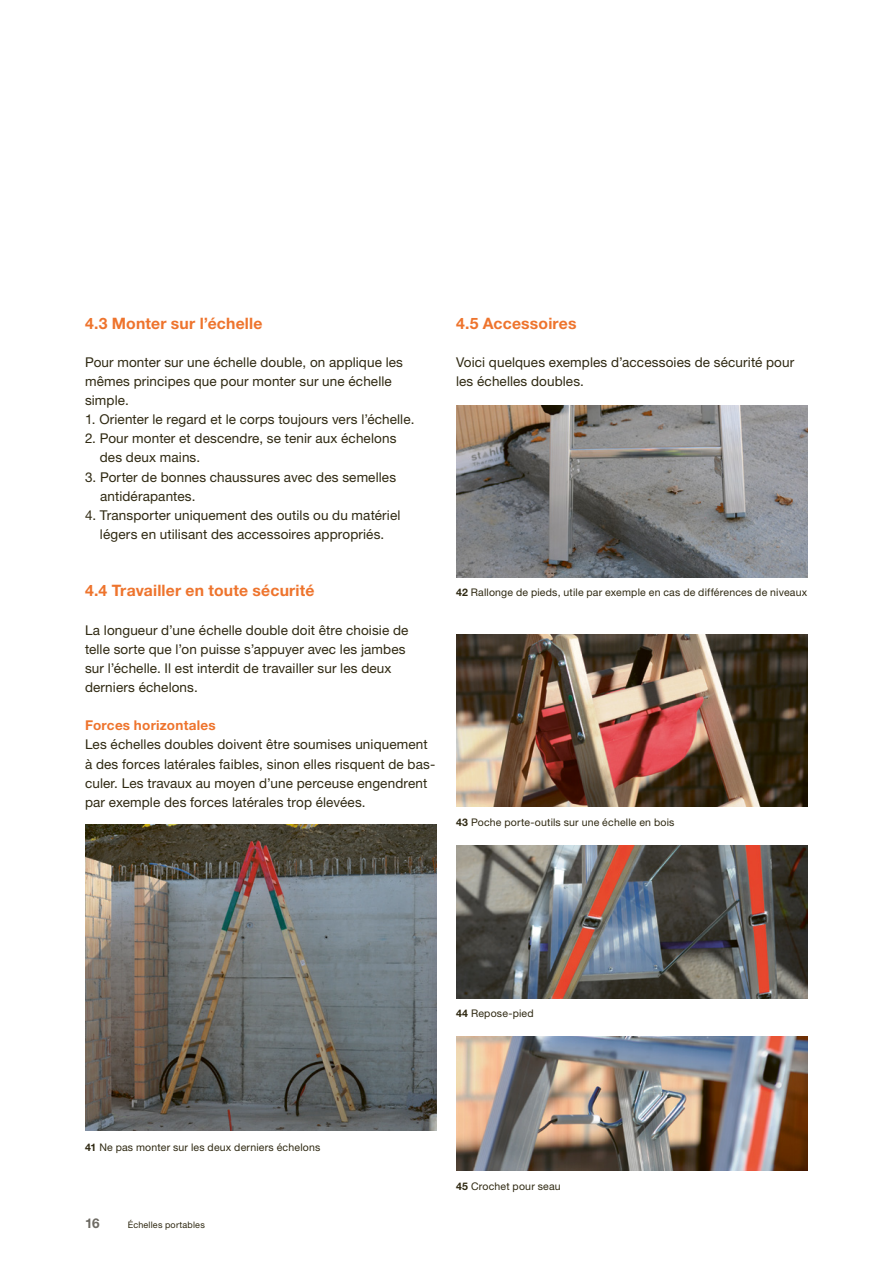
<style>
.page{position:relative;width:893px;height:1263px;background:#fff}
.page>*{position:absolute;margin:0;border:0;box-sizing:border-box;transform-origin:0 0}
.t1{font:700 15.75px "Helvetica Neue LT Std";letter-spacing:.01em;color:#ee742d}
.t2{font:13.5px/19.2px "Helvetica Neue LT Std";letter-spacing:.01em;color:#2f2912}
.t3{font:700 13.5px "Helvetica Neue LT Std";letter-spacing:.02em;color:#ee742d}
.t4{font:700 13.5px "Helvetica Neue LT Std";color:#6d6a63}
.t5{font:10.5px "Helvetica Neue LT Std";letter-spacing:.02em;color:#2f2912}
.t6{font:9px "Helvetica Neue LT Std";letter-spacing:.025em;color:#2f2912}
.s1{font-weight:700}
</style>
<div class="page">
<img style="left:456px;top:405px;width:352px;height:172px">
<img style="left:456px;top:635px;width:352px;height:172px">
<img style="left:456px;top:845px;width:352px;height:153px">
<img style="left:456px;top:1036px;width:352px;height:134px">
<img style="left:85px;top:824px;width:352px;height:306px">
<p class="t1" style="left:85px;top:313px;width:179px">4.3 Monter sur l’échelle</p>
<p class="t2" style="left:85px;top:352px;width:319px">Pour monter sur une échelle double, on applique les mêmes principes que pour monter sur une échelle simple.</p>
<p class="t2" style="left:85px;top:410px;width:331px">1. Orienter le regard et le corps toujours vers l’échelle.</p>
<p class="t2" style="left:100px;top:429px;width:298px;text-indent:-15px">2. Pour monter et descendre, se tenir aux échelons des deux mains.</p>
<p class="t2" style="left:100px;top:467px;width:297px;text-indent:-15px">3. Porter de bonnes chaussures avec des semelles antidérapantes.</p>
<p class="t2" style="left:85px;top:505px;width:317px;text-align:center">4. Transporter uniquement des outils ou du matériel légers en utilisant des accessoires appropriés.</p>
<p class="t1" style="left:85px;top:581px;width:231px">4.4 Travailler en toute sécurité</p>
<p class="t2" style="left:85px;top:620px;width:325px">La longueur d’une échelle double doit être choisie de telle sorte que l’on puisse s’appuyer avec les jambes sur l’échelle. Il est interdit de travailler sur les deux derniers échelons.</p>
<p class="t3" style="left:85px;top:717px;width:132px">Forces horizontales</p>
<p class="t2" style="left:85px;top:735px;width:352px">Les échelles doubles doivent être soumises uniquement à des forces latérales faibles, sinon elles risquent de bas&shy;culer. Les travaux au moyen d’une perceuse engendrent par exemple des forces latérales trop élevées.</p>
<p class="t1" style="left:456px;top:313px;width:122px">4.5 Accessoires</p>
<p class="t2" style="left:456px;top:352px;width:340px">Voici quelques exemples d’accessoies de sécurité pour les échelles doubles.</p>
<p class="t5" style="left:456px;top:586px;width:353px"><span class="s1">42</span> Rallonge de pieds, utile par exemple en cas de différences de niveaux</p>
<p class="t5" style="left:456px;top:816px;width:220px"><span class="s1">43</span> Poche porte-outils sur une échelle en bois</p>
<p class="t5" style="left:85px;top:1141px;width:237px"><span class="s1">41</span> Ne pas monter sur les deux derniers échelons</p>
<p class="t4" style="left:85px;top:1215px;width:16px">16</p>
<p class="t6" style="left:128px;top:1219px;width:79px">Échelles portables</p>
<p class="t5" style="left:456px;top:1007px;width:79px"><span class="s1">44</span> Repose-pied</p>
<p class="t5" style="left:456px;top:1179px;width:106px"><span class="s1">45</span> Crochet pour seau</p>
</div>
